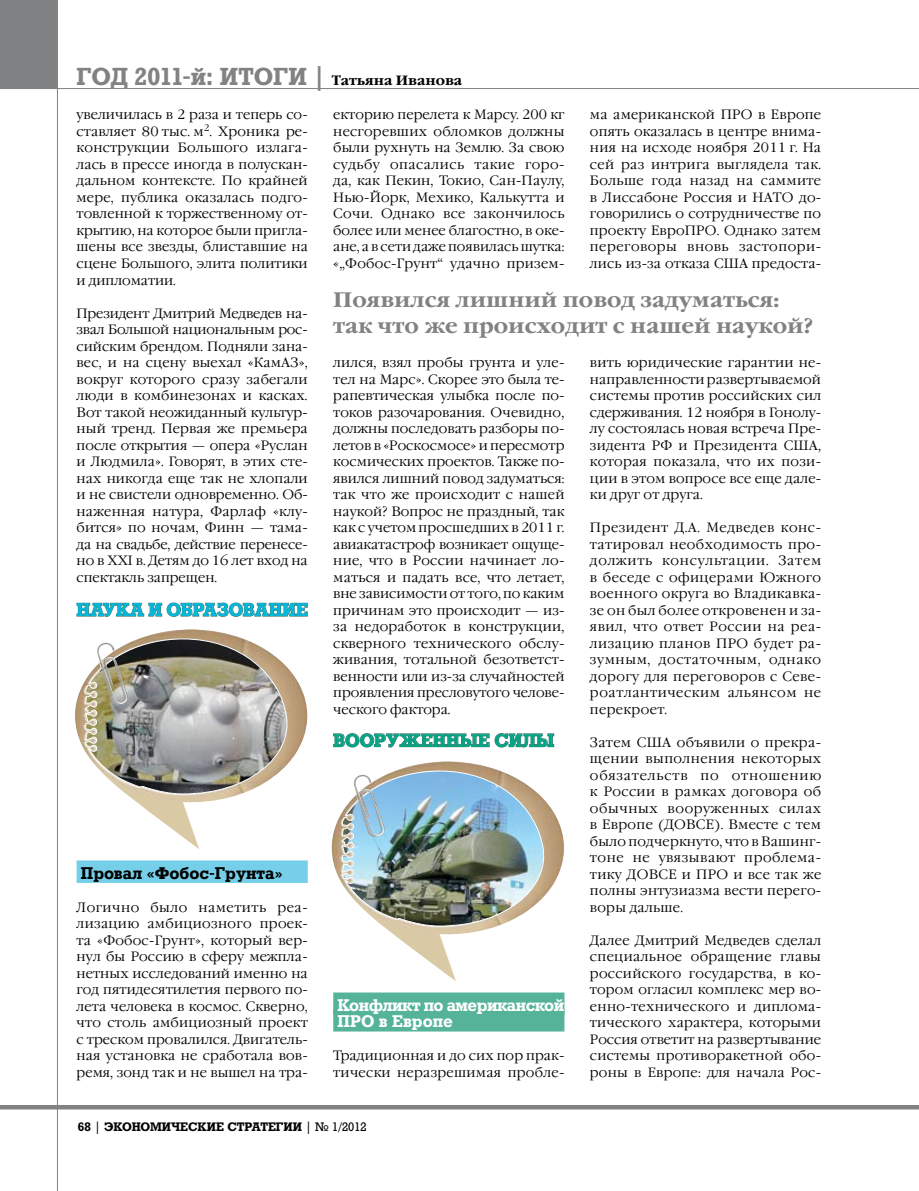
<style>
.page{position:relative;width:919px;height:1191px;background:#fff}
.page>*{position:absolute;margin:0;border:0;box-sizing:border-box;transform-origin:0 0}
.t1{font:700 24px "Rodeo";color:#808284}
.t2{font:700 21px/25.5px "Garamond C";color:#808284}
.t3{font:700 18px "Rodeo";letter-spacing:-.005em;color:#00b7dc}
.t4{font:700 18px "Rodeo";color:#00a584}
.t5{font:700 16.5px/16.5px "Rodeo";letter-spacing:-.035em;color:#fff}
.t6{font:700 16.5px "Rodeo";color:#000}
.t7{font:300 13.5px/16.5px "Garamond C";letter-spacing:.015em;color:#000;text-align:justify}
.t8{font:700 13.5px "Garamond C";color:#000}
.t9{font:700 12px "Rodeo";color:#000}
.s1{font-family:"Rodeo";font-size:24px;color:#808284}
.s2{font-weight:400}
</style>
<div class="page">
<div style="left:0;top:0;width:58px;height:89px;background:#808284"></div>
<hr style="left:57px;top:0;width:1px;height:1191px;background:#808284">
<hr style="left:0;top:88px;width:918px;height:1px;background:#808284">
<hr style="left:0;top:1105px;width:918px;height:4px;background:#808284">
<div style="left:77px;top:860px;width:231px;height:23px;background:#75cfe8"></div>
<svg style="left:76px;top:602px;width:232px;height:15px"></svg>
<div style="left:333px;top:992px;width:231px;height:23px;background:#54b398"></div>
<div style="left:333px;top:1009px;width:231px;height:22px;background:#54b398"></div>
<svg style="left:333px;top:733px;width:221px;height:14px"></svg>
<svg style="left:137px;top:674px;width:170px;height:175px"></svg>
<img style="left:75px;top:629px;width:214px;height:173px">
<img style="left:85px;top:636px;width:208px;height:158px">
<img style="left:97px;top:642px;width:31px;height:62px">
<svg style="left:393px;top:806px;width:171px;height:175px"></svg>
<img style="left:332px;top:761px;width:213px;height:173px">
<img style="left:341px;top:768px;width:208px;height:159px">
<img style="left:354px;top:774px;width:30px;height:62px">
<h1 class="t1" style="left:77px;top:62px;width:162px">год 2011-й: итоги</h1>
<p class="t8" style="left:313px;top:73px;width:151px"><span class="s1">|</span> Татьяна Иванова</p>
<p class="t7" style="left:77px;top:107px;width:233px">увеличилась в 2 раза и теперь со&shy;ставляет 80 тыс. м<sup>2</sup>. Хроника ре&shy;конструкции Большого излага&shy;лась в прессе иногда в полускан&shy;дальном контексте. По крайней мере, публика оказалась подго&shy;товленной к торжественному от&shy;крытию, на которое были пригла&shy;шены все звезды, блиставшие на сцене Большого, элита политики и дипломатии.</p>
<p class="t7" style="left:77px;top:305px;width:233px">Президент Дмитрий Медведев на&shy;звал Большой национальным рос&shy;сийским брендом. Подняли зана&shy;вес, и на сцену выехал «КамАЗ», вокруг которого сразу забегали люди в комбинезонах и касках.<br>Вот такой неожиданный культур&shy;ный тренд. Первая же премьера после открытия — опера «Руслан и Людмила». Говорят, в этих сте&shy;нах никогда еще так не хлопали и не свистели одновременно. Об&shy;наженная натура, Фарлаф «клу&shy;бится» по ночам, Финн — тама&shy;да на свадьбе, действие перенесе&shy;но в XXI в. Детям до 16 лет вход на спектакль запрещен.</p>
<h3 class="t3" style="left:77px;top:599px;width:166px">Наука и образование</h3>
<p class="t7" style="left:333px;top:107px;width:233px">екторию перелета к Марсу. 200 кг несгоревших обломков должны были рухнуть на Землю. За свою судьбу опасались такие горо&shy;да, как Пекин, Токио, Сан-Паулу, Нью-Йорк, Мехико, Калькутта и Сочи. Однако все закончилось более или менее благостно, в оке&shy;ане, а в сети даже появилась шутка: «„Фобос-Грунт“ удачно призем-</p>
<p class="t7" style="left:590px;top:107px;width:233px">ма американской ПРО в Европе опять оказалась в центре внима&shy;ния на исходе ноября 2011 г. На сей раз интрига выглядела так.<br>Больше года назад на саммите в Лиссабоне Россия и НАТО до&shy;говорились о сотрудничестве по проекту ЕвроПРО. Однако затем переговоры вновь застопори&shy;лись из-за отказа США предоста-</p>
<h2 class="t2" style="left:333px;top:288px;width:481px">Появился лишний повод задуматься: так что же происходит с нашей наукой?</h2>
<p class="t7" style="left:333px;top:355px;width:233px">лился, взял пробы грунта и уле&shy;тел на Марс». Скорее это была те&shy;рапевтическая улыбка после по&shy;токов разочарования. Очевидно, должны последовать разборы по&shy;летов в «Роскосмосе» и пересмотр космических проектов. Также по&shy;явился лишний повод задуматься: так что же происходит с нашей наукой? Во-прос не праздный, так как с учетом просшедших в 2011 г. авиаката-строф возникает ощуще&shy;ние, что в России начинает ло&shy;маться и падать все, что летает, вне зависимости от того, по каким причинам это происходит — из&shy;за недоработок в конструкции, скверного технического обслу&shy;живания, тотальной безответст&shy;венности или из-за случайностей проявления пресловутого челове&shy;ческого фактора.</p>
<h3 class="t4" style="left:333px;top:729px;width:27px">Воор</h3>
<h3 class="t4" style="left:386px;top:729px;width:30px">уженн</h3>
<h3 class="t4" style="left:459px;top:729px;width:50px">ые сил</h3>
<h3 class="t4" style="left:536px;top:729px;width:20px">ы</h3>
<p class="t7" style="left:590px;top:355px;width:233px">вить юридические гарантии не&shy;направленности развертываемой системы против российских сил сдерживания. 12 ноября в Гонолу&shy;лу состоялась новая встреча Пре&shy;зидента РФ и Президента США, которая показала, что их пози&shy;ции в этом вопросе все еще дале&shy;ки друг от друга.</p>
<p class="t7" style="left:590px;top:520px;width:233px">Президент Д.А. Медведев конс&shy;татировал необходимость про&shy;должить консультации. Затем в беседе с офицерами Южного военного округа во Владикавка&shy;зе он был более откровенен и за&shy;явил, что ответ России на реа&shy;лизацию планов ПРО будет ра&shy;зумным, достаточным, однако дорогу для переговоров с Севе&shy;роатлантическим альянсом не перекроет.</p>
<p class="t7" style="left:590px;top:734px;width:233px">Затем США объявили о прекра&shy;щении выполнения некоторых обязательств по отношению к России в рамках договора об обычных вооруженных силах в Европе (ДОВСЕ). Вместе с тем было подчеркнуто, что в Вашинг&shy;тоне не увязывают проблема&shy;тику ДОВСЕ и ПРО и все так же полны энтузиазма вести перего&shy;воры дальше.</p>
<p class="t7" style="left:590px;top:932px;width:233px">Далее Дмитрий Медведев сделал специальное обращение главы российского государства, в ко&shy;тором огласил комплекс мер во&shy;енно-технического и диплома&shy;тического характера, которыми Россия ответит на развертывание системы противоракетной обо&shy;роны в Европе: для начала Рос-</p>
<p class="t6" style="left:81px;top:862px;width:203px">провал «Фобос-Грунта»</p>
<p class="t7" style="left:77px;top:899px;width:233px">Логично было наметить реа&shy;лизацию амбициозного проек&shy;та «Фобос-Грунт», который вер&shy;нул бы Россию в сферу межпла&shy;нетных исследований именно на год пятидесятилетия первого по&shy;лета человека в космос. Скверно, что столь амбициозный проект с треском провалился. Двигатель&shy;ная установка не сработала вов&shy;ремя, зонд так и не вышел на тра-</p>
<p class="t5" style="left:337px;top:996px;width:228px">конфликт по американской<br>ПРО в Европе</p>
<p class="t7" style="left:333px;top:1048px;width:233px">Традиционная и до сих пор прак&shy;тически неразрешимая пробле-</p>
<p class="t9" style="left:78px;top:1119px;width:290px">68 <span class="s2">|</span> ЭКОНОМИЧЕСКИЕ СТРАТЕГИИ <span class="s2">| № 1/2012</span></p>
</div>
